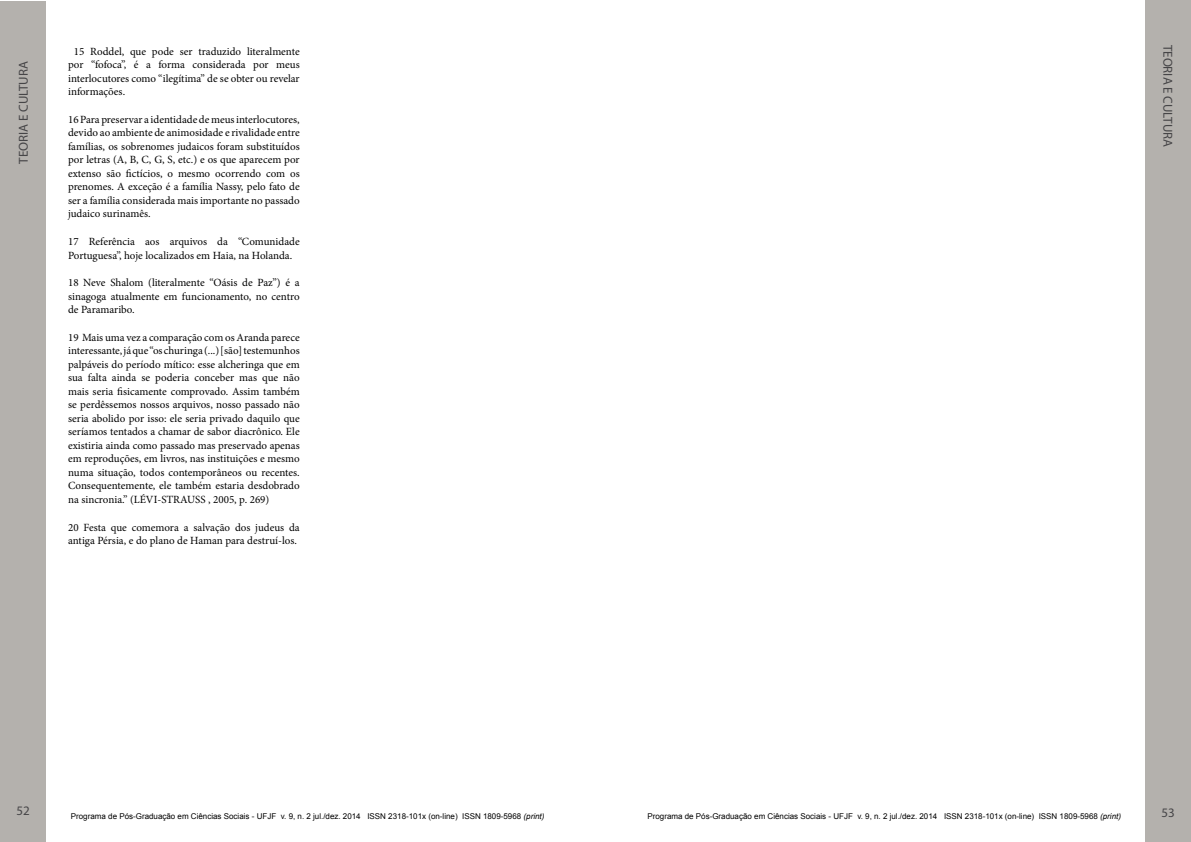
<style>
.page{position:relative;width:1191px;height:842px;background:#fff}
.page>*{position:absolute;margin:0;border:0;box-sizing:border-box;transform-origin:0 0}
.t1{font:13px "Myriad Pro";color:#464547}
.t2{font:11px/13.5px "Minion Pro";color:#000;text-align:justify}
.t3{font:8px "Arial";color:#000}
.s1{font-style:italic}
</style>
<div class="page">
<div style="left:0;top:0;width:46px;height:842px;background:#b4b1ad"></div>
<div style="left:1145px;top:0;width:46px;height:842px;background:#b4b1ad"></div>
<p class="t1" style="left:16px;top:164px;width:104px;rotate:-90deg">TEORIA E CULTURA</p>
<p class="t2" style="left:68px;top:45px;width:233px;text-indent:6px">15 Roddel, que pode ser traduzido literalmente por “fofoca”, é a forma considerada por meus interlocutores como “ilegítima” de se obter ou revelar informações.</p>
<p class="t2" style="left:68px;top:113px;width:233px">16 Para preservar a identidade de meus interlocutores, devido ao ambiente de animosidade e rivalidade entre famílias, os sobrenomes judaicos foram substituídos por letras (A, B, C, G, S, etc.) e os que aparecem por extenso são fictícios, o mesmo ocorrendo com os prenomes. A exceção é a família Nassy, pelo fato de ser a família considerada mais importante no passado judaico surinamês.</p>
<p class="t2" style="left:68px;top:235px;width:233px">17 Referência aos arquivos da “Comunidade<br>Portuguesa”, hoje localizados em Haia, na Holanda.</p>
<p class="t2" style="left:68px;top:276px;width:233px">18 Neve Shalom (literalmente “Oásis de Paz”) é a sinagoga atualmente em funcionamento, no centro de Paramaribo.</p>
<p class="t2" style="left:68px;top:331px;width:233px">19 Mais uma vez a comparação com os Aranda parece interessante, já que “os churinga (...) [são] testemunhos palpáveis do período mítico: esse alcheringa que em sua falta ainda se poderia conceber mas que não mais seria fisicamente comprovado. Assim também se perdêssemos nossos arquivos, nosso passado não seria abolido por isso: ele seria privado daquilo que seríamos tentados a chamar de sabor diacrônico. Ele existiria ainda como passado mas preservado apenas em reproduções, em livros, nas instituições e mesmo numa situação, todos contemporâneos ou recentes.<br>Consequentemente, ele também estaria desdobrado na sincronia.” (LÉVI-STRAUSS , 2005, p. 269)</p>
<p class="t2" style="left:68px;top:520px;width:233px">20 Festa que comemora a salvação dos judeus da antiga Pérsia, e do plano de Haman para destruí-los.</p>
<p class="t1" style="left:1175px;top:45px;width:104px;rotate:90deg">TEORIA E CULTURA</p>
<p class="t1" style="left:17px;top:803px;width:15px">52</p>
<p class="t3" style="left:71px;top:811px;width:475px">Programa de Pós-Graduação em Ciências Sociais - UFJF v. 9, n. 2 jul./dez. 2014 ISSN 2318-101x (on-line) ISSN 1809-5968 <span class="s1">(print)</span></p>
<p class="t3" style="left:647px;top:811px;width:475px">Programa de Pós-Graduação em Ciências Sociais - UFJF v. 9, n. 2 jul./dez. 2014 ISSN 2318-101x (on-line) ISSN 1809-5968 <span class="s1">(print)</span></p>
<p class="t1" style="left:1161px;top:804px;width:15px">53</p>
</div>
